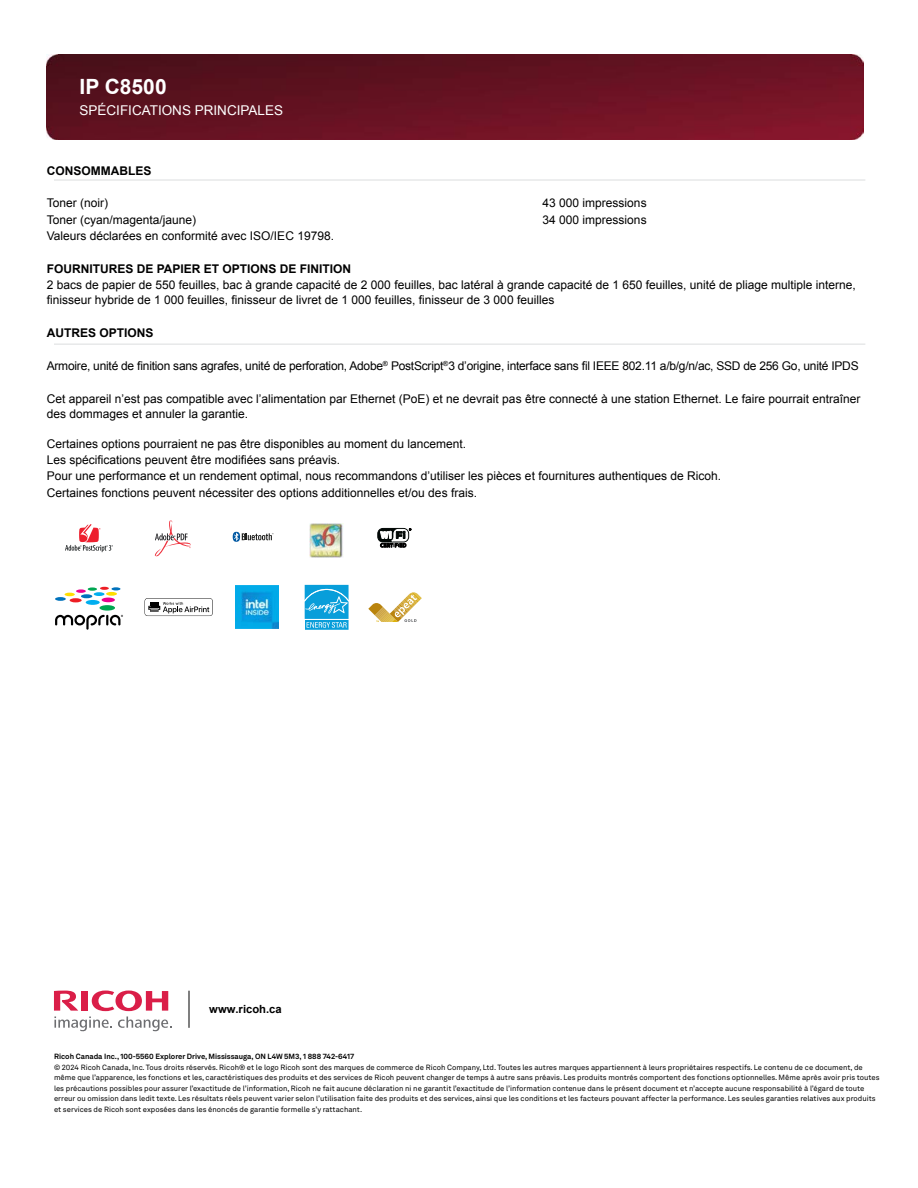
<style>
.page{position:relative;width:918px;height:1188px;background:#fff}
.page>*{position:absolute;margin:0;border:0;box-sizing:border-box;transform-origin:0 0}
.t1{font:700 21px "Arial";color:#fff}
.t2{font:13.5px "Arial";color:#fff}
.t3{font:12px/16.4px "Arial";color:#000}
.t4{font:12px "Arial";letter-spacing:-.02em;color:#000}
.t5{font:700 12px "Arial";color:#000}
.t6{font:700 11.25px "Arial";color:#000}
.t7{font:7.5px/10.5px "Akkurat LL";color:#000}
.t8{font:700 7.5px "Akkurat LL";color:#000}
</style>
<div class="page">
<img style="left:46px;top:54px;width:818px;height:85px">
<img style="left:309px;top:524px;width:34px;height:34px">
<svg style="left:378px;top:528px;width:33px;height:19px"></svg>
<svg style="left:55px;top:615px;width:68px;height:15px"></svg>
<div style="left:100px;top:605px;width:15px;height:6px;background:#00a651;border-radius:50%"></div>
<svg style="left:102px;top:598px;width:13px;height:4px"></svg>
<div style="left:86px;top:600px;width:14px;height:5px;background:#00aeef;border-radius:50%"></div>
<svg style="left:70px;top:598px;width:12px;height:4px"></svg>
<svg style="left:81px;top:594px;width:11px;height:4px"></svg>
<svg style="left:76px;top:589px;width:10px;height:4px"></svg>
<svg style="left:65px;top:593px;width:10px;height:3px"></svg>
<svg style="left:55px;top:597px;width:11px;height:4px"></svg>
<svg style="left:94px;top:592px;width:10px;height:4px"></svg>
<svg style="left:106px;top:592px;width:11px;height:4px"></svg>
<svg style="left:88px;top:587px;width:32px;height:4px"></svg>
<svg style="left:145px;top:598px;width:68px;height:18px"></svg>
<svg style="left:233px;top:532px;width:41px;height:10px"></svg>
<img style="left:235px;top:585px;width:44px;height:44px">
<svg style="left:305px;top:584px;width:44px;height:1px"></svg>
<svg style="left:304px;top:585px;width:45px;height:45px;background:#38b0e1"></svg>
<svg style="left:155px;top:521px;width:36px;height:35px"></svg>
<svg style="left:65px;top:524px;width:48px;height:28px"></svg>
<svg style="left:368px;top:592px;width:54px;height:30px"></svg>
<svg style="left:92px;top:991px;width:76px;height:20px"></svg>
<div style="left:81px;top:991px;width:7px;height:20px;background:#da1e48"></div>
<svg style="left:54px;top:991px;width:24px;height:20px"></svg>
<svg style="left:54px;top:1017px;width:58px;height:15px"></svg>
<svg style="left:118px;top:1017px;width:54px;height:15px"></svg>
<hr style="left:189px;top:991px;width:1px;height:37px;background:#000">
<hr style="left:54px;top:179px;width:811px;height:2px;background:#e7e8e9">
<hr style="left:54px;top:343px;width:811px;height:2px;background:#e7e8e9">
<h1 class="t1" style="left:80px;top:73px;width:89px">IP C8500</h1>
<h2 class="t2" style="left:80px;top:101px;width:205px">SPÉCIFICATIONS PRINCIPALES</h2>
<h3 class="t5" style="left:47px;top:162px;width:106px">CONSOMMABLES</h3>
<h3 class="t3" style="left:47px;top:195px;width:63px">Toner (noir)</h3>
<h3 class="t3" style="left:543px;top:195px;width:106px">43 000 impressions</h3>
<h3 class="t3" style="left:47px;top:211px;width:151px">Toner (cyan/magenta/jaune)</h3>
<h3 class="t3" style="left:543px;top:211px;width:106px">34 000 impressions</h3>
<h3 class="t3" style="left:47px;top:228px;width:289px">Valeurs déclarées en conformité avec ISO/IEC 19798.</h3>
<h3 class="t5" style="left:47px;top:261px;width:306px">FOURNITURES DE PAPIER ET OPTIONS DE FINITION</h3>
<p class="t3" style="left:47px;top:278px;width:811px;line-height:15px">2 bacs de papier de 550 feuilles, bac à grande capacité de 2 000 feuilles, bac latéral à grande capacité de 1 650 feuilles, unité de pliage multiple interne, finisseur hybride de 1 000 feuilles, finisseur de livret de 1 000 feuilles, finisseur de 3 000 feuilles</p>
<h3 class="t5" style="left:47px;top:325px;width:108px">AUTRES OPTIONS</h3>
<h3 class="t4" style="left:47px;top:358px;width:813px">Armoire, unité de finition sans agrafes, unité de perforation, Adobe<sup>®</sup> PostScript<sup>®</sup>3 d’origine, interface sans fil IEEE 802.11 a/b/g/n/ac, SSD de 256 Go, unité IPDS</h3>
<h3 class="t3" style="left:47px;top:391px;width:815px;line-height:15px">Cet appareil n’est pas compatible avec l’alimentation par Ethernet (PoE) et ne devrait pas être connecté à une station Ethernet. Le faire pourrait entraîner des dommages et annuler la garantie.</h3>
<p class="t3" style="left:47px;top:435px;width:676px">Certaines options pourraient ne pas être disponibles au moment du lancement.<br>Les spécifications peuvent être modifiées sans préavis.<br>Pour une performance et un rendement optimal, nous recommandons d’utiliser les pièces et fournitures authentiques de Ricoh.<br>Certaines fonctions peuvent nécessiter des options additionnelles et/ou des frais.</p>
<h3 class="t6" style="left:209px;top:1002px;width:74px">www.ricoh.ca</h3>
<p class="t8" style="left:54px;top:1051px;width:302px">Ricoh Canada Inc., 100-5560 Explorer Drive, Mississauga, ON L4W 5M3, 1 888 742-6417</p>
<p class="t7" style="left:54px;top:1061px;width:827px">© 2024 Ricoh Canada, Inc. Tous droits réservés. Ricoh® et le logo Ricoh sont des marques de commerce de Ricoh Company, Ltd. Toutes les autres marques appartiennent à leurs propriétaires respectifs. Le contenu de ce document, de même que l’apparence, les fonctions et les, caractéristiques des produits et des services de Ricoh peuvent changer de temps à autre sans préavis. Les produits montrés comportent des fonctions optionnelles. Même après avoir pris toutes les précautions possibles pour assurer l’exactitude de l’information, Ricoh ne fait aucune déclaration ni ne garantit l’exactitude de l’information contenue dans le présent document et n’accepte aucune responsabilité à l’égard de toute erreur ou omission dans ledit texte. Les résultats réels peuvent varier selon l’utilisation faite des produits et des services, ainsi que les conditions et les facteurs pouvant affecter la performance. Les seules garanties relatives aux produits et services de Ricoh sont exposées dans les énoncés de garantie formelle s’y rattachant.</p>
</div>
